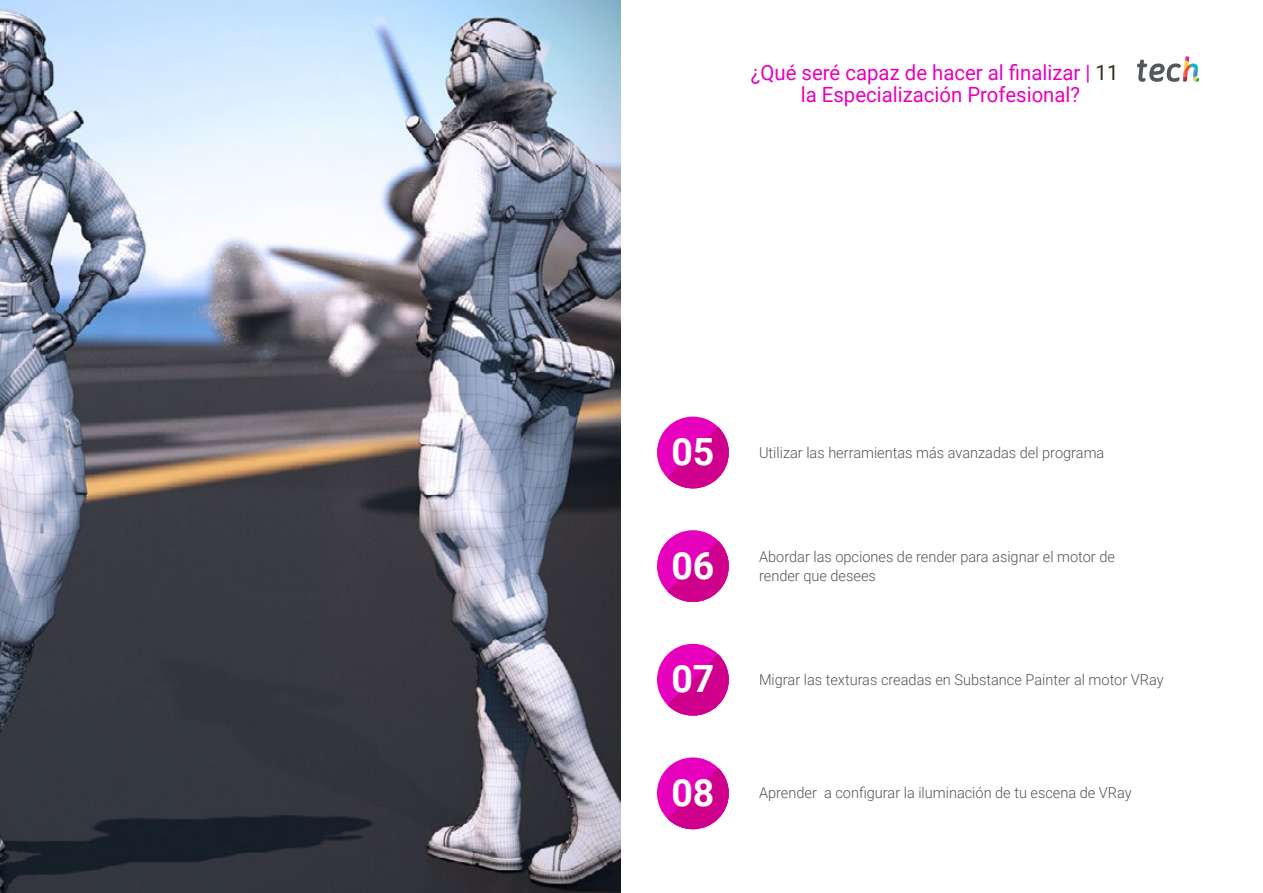
<style>
.page{position:relative;width:1263px;height:893px;background:#fff}
.page>*{position:absolute;margin:0;border:0;box-sizing:border-box;transform-origin:0 0}
.t1{font:700 37.5px "Roboto";color:#fff}
.t2{font:21px/22.5px "Roboto";color:#e602bd;text-align:center}
.t3{font:300 15px/19.5px "Roboto";color:#52555b}
.s1{color:#312e20}
</style>
<div class="page">
<img style="left:0;top:0;width:621px;height:893px">
<div style="left:657px;top:530px;width:72px;height:72px;background:#e602bd;border-radius:50%"></div>
<svg style="left:667px;top:541px;width:62px;height:61px"></svg>
<div style="left:657px;top:757px;width:72px;height:72px;background:#e602bd;border-radius:50%"></div>
<svg style="left:667px;top:768px;width:62px;height:61px"></svg>
<div style="left:657px;top:644px;width:72px;height:72px;background:#e602bd;border-radius:50%"></div>
<svg style="left:667px;top:654px;width:62px;height:62px"></svg>
<div style="left:657px;top:417px;width:72px;height:71px;background:#e602bd;border-radius:50%"></div>
<svg style="left:667px;top:427px;width:62px;height:61px"></svg>
<svg style="left:1137px;top:56px;width:62px;height:26px"></svg>
<h2 class="t2" style="left:751px;top:60px;width:369px">¿Qué seré capaz de hacer al finalizar | <span class="s1">11 </span>la Especialización Profesional?</h2>
<h1 class="t1" style="left:671px;top:426px;width:45px">05</h1>
<p class="t3" style="left:759px;top:442px;width:347px">Utilizar las herramientas más avanzadas del programa</p>
<h1 class="t1" style="left:671px;top:539px;width:45px">06</h1>
<p class="t3" style="left:759px;top:546px;width:357px">Abordar las opciones de render para asignar el motor de render que desees</p>
<h1 class="t1" style="left:671px;top:653px;width:45px">07</h1>
<p class="t3" style="left:759px;top:669px;width:406px">Migrar las texturas creadas en Substance Painter al motor VRay</p>
<h1 class="t1" style="left:671px;top:766px;width:45px">08</h1>
<p class="t3" style="left:759px;top:783px;width:374px">Aprender a configurar la iluminación de tu escena de VRay</p>
</div>
